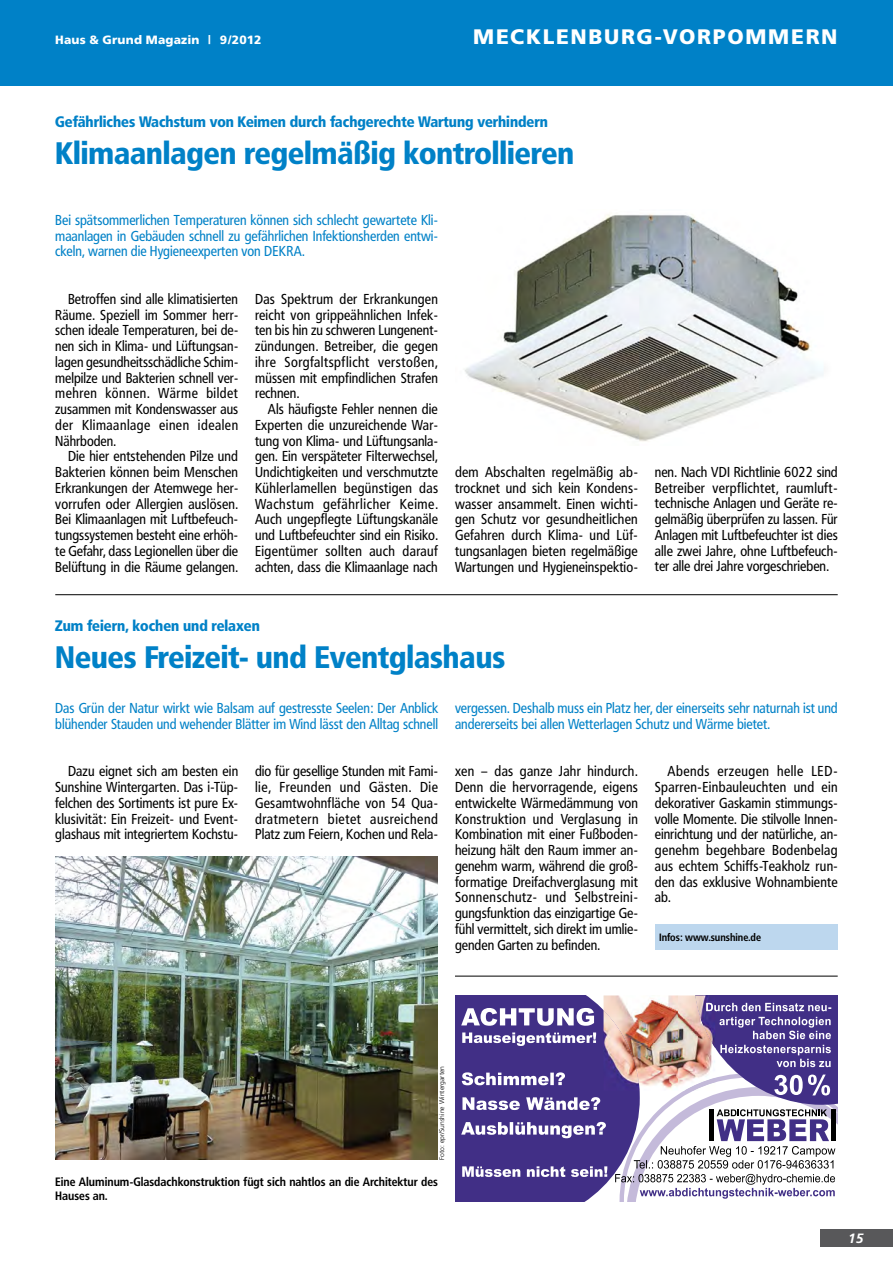
<style>
.page{position:relative;width:893px;height:1263px;background:#fff}
.page>*{position:absolute;margin:0;border:0;box-sizing:border-box;transform-origin:0 0}
.t1{font:900 30.75px "Frutiger Condensed BQ";color:#0081c7}
.t2{font:900 21px "Frutiger";letter-spacing:.08em;color:#fff}
.t3{font:900 15px "Frutiger Condensed BQ";color:#0081c7}
.t4{font:14.25px/15.8px "Frutiger Condensed BQ";letter-spacing:.005em;color:#000;text-align:justify}
.t5{font:14.25px/15.8px "Frutiger Condensed BQ";color:#0081c7}
.t6{font:italic 700 13.5px "Frutiger";color:#fff}
.t7{font:700 12px/14.2px "Frutiger Condensed BQ";color:#000}
.t8{font:900 12px "Frutiger";letter-spacing:.015em;color:#fff}
.t9{font:700 10.5px "Frutiger Condensed BQ";color:#000}
.t10{font:300 6.75px "Frutiger";color:#000}
</style>
<div class="page">
<div style="left:821px;top:1229px;width:72px;height:17px;background:#58585a"></div>
<div style="left:0;top:0;width:893px;height:85px;background:#0081c7"></div>
<svg style="left:455px;top:995px;width:383px;height:207px"></svg>
<img style="left:465px;top:214px;width:359px;height:228px">
<img style="left:55px;top:857px;width:383px;height:303px">
<div style="left:655px;top:924px;width:183px;height:26px;background:#bdd7ee"></div>
<hr style="left:455px;top:976px;width:383px;height:1px;background:#000">
<hr style="left:55px;top:594px;width:783px;height:1px;background:#000">
<p class="t8" style="left:55px;top:33px;width:208px">HAUS &amp; GRUND MAGAZIN | 9/2012</p>
<h2 class="t2" style="left:473px;top:24px;width:366px">MECKLENBURG-VORPOMMERN</h2>
<p class="t3" style="left:55px;top:112px;width:494px">Gefährliches Wachstum von Keimen durch fachgerechte Wartung verhindern</p>
<h1 class="t1" style="left:55px;top:134px;width:520px">Klimaanlagen regelmäßig kontrollieren</h1>
<p class="t5" style="left:55px;top:212px;width:384px;text-align:justify">Bei spätsommerlichen Temperaturen können sich schlecht gewartete Kli&shy;maanlagen in Gebäuden schnell zu gefährlichen Infektionsherden entwi&shy;ckeln, warnen die Hygieneexperten von DEKRA.</p>
<p class="t4" style="left:55px;top:291px;width:184px;text-indent:13px">Betroffen sind alle klimatisierten Räume. Speziell im Sommer herr&shy;schen ideale Temperaturen, bei de&shy;nen sich in Klima- und Lüftungsan&shy;lagen gesundheitsschädliche Schim&shy;melpilze und Bakterien schnell ver&shy;mehren können. Wärme bildet zusammen mit Kondenswasser aus der Klimaanlage einen idealen Nährboden.</p>
<p class="t4" style="left:55px;top:448px;width:184px;text-indent:13px">Die hier entstehenden Pilze und Bakterien können beim Menschen Erkrankungen der Atemwege her&shy;vorrufen oder Allergien auslösen.<br>Bei Klimaanlagen mit Luftbefeuch&shy;tungssystemen besteht eine erhöh&shy;te Gefahr, dass Legionellen über die Belüftung in die Räume gelangen.</p>
<p class="t4" style="left:255px;top:291px;width:184px">Das Spektrum der Erkrankungen reicht von grippeähnlichen Infek&shy;ten bis hin zu schweren Lungenent&shy;zündungen. Betreiber, die gegen ihre Sorgfaltspflicht verstoßen, müssen mit empfindlichen Strafen rechnen.</p>
<p class="t4" style="left:255px;top:401px;width:184px;text-indent:13px">Als häufigste Fehler nennen die Experten die unzureichende War&shy;tung von Klima- und Lüftungsanla&shy;gen. Ein verspäteter Filterwechsel, Undichtigkeiten und verschmutzte Kühlerlamellen begünstigen das Wachstum gefährlicher Keime.<br>Auch ungepflegte Lüftungskanäle und Luftbefeuchter sind ein Risiko.<br>Eigentümer sollten auch darauf achten, dass die Klimaanlage nach</p>
<p class="t4" style="left:455px;top:464px;width:184px">dem Abschalten regelmäßig ab&shy;trocknet und sich kein Kondens&shy;wasser ansammelt. Einen wichti&shy;gen Schutz vor gesundheitlichen Gefahren durch Klima- und Lüf&shy;tungsanlagen bieten regelmäßige Wartungen und Hygieneinspektio-</p>
<p class="t4" style="left:655px;top:464px;width:184px">nen. Nach VDI Richtlinie 6022 sind Betreiber verpflichtet, raumluft&shy;technische Anlagen und Geräte re&shy;gelmäßig überprüfen zu lassen. Für Anlagen mit Luftbefeuchter ist dies alle zwei Jahre, ohne Luftbefeuch&shy;ter alle drei Jahre vorgeschrieben.</p>
<p class="t3" style="left:55px;top:616px;width:206px">Zum feiern, kochen und relaxen</p>
<h1 class="t1" style="left:55px;top:638px;width:451px">Neues Freizeit- und Eventglashaus</h1>
<p class="t5" style="left:55px;top:700px;width:384px">Das Grün der Natur wirkt wie Balsam auf gestresste Seelen: Der Anblick blühender Stauden und wehender Blätter im Wind lässt den Alltag schnell</p>
<p class="t5" style="left:455px;top:700px;width:384px">vergessen. Deshalb muss ein Platz her, der einerseits sehr naturnah ist und andererseits bei allen Wetterlagen Schutz und Wärme bietet.</p>
<p class="t4" style="left:55px;top:763px;width:184px;text-indent:13px">Dazu eignet sich am besten ein Sunshine Wintergarten. Das i-Tüp&shy;felchen des Sortiments ist pure Ex&shy;klusivität: Ein Freizeit- und Event&shy;glashaus mit integriertem Kochstu-</p>
<p class="t4" style="left:255px;top:763px;width:184px">dio für gesellige Stunden mit Fami&shy;lie, Freunden und Gästen. Die Gesamtwohnfläche von 54 Qua&shy;dratmetern bietet ausreichend Platz zum Feiern, Kochen und Rela-</p>
<p class="t4" style="left:455px;top:763px;width:184px">xen – das ganze Jahr hindurch.<br>Denn die hervorragende, eigens entwickelte Wärmedämmung von Konstruktion und Verglasung in Kombination mit einer Fußboden&shy;heizung hält den Raum immer an&shy;genehm warm, während die groß&shy;formatige Dreifachverglasung mit Sonnenschutz- und Selbstreini&shy;gungsfunktion das einzigartige Ge&shy;fühl vermittelt, sich direkt im umlie&shy;genden Garten zu befinden.</p>
<p class="t4" style="left:655px;top:763px;width:184px;text-indent:13px">Abends erzeugen helle LED-Sparren-Einbauleuchten und ein dekorativer Gaskamin stimmungs&shy;volle Momente. Die stilvolle Innen&shy;einrichtung und der natürliche, an&shy;genehm begehbare Bodenbelag aus echtem Schiffs-Teakholz run&shy;den das exklusive Wohnambiente ab.</p>
<p class="t9" style="left:659px;top:931px;width:103px">Infos: www.sunshine.de</p>
<p class="t10" style="left:438px;top:1160px;width:95px;rotate:-90deg">Foto: epr/Sunshine Wintergarten</p>
<p class="t7" style="left:55px;top:1174px;width:384px">Eine Aluminum-Glasdachkonstruktion fügt sich nahtlos an die Architektur des<br>Hauses an.</p>
<p class="t6" style="left:848px;top:1230px;width:17px">15</p>
</div>
